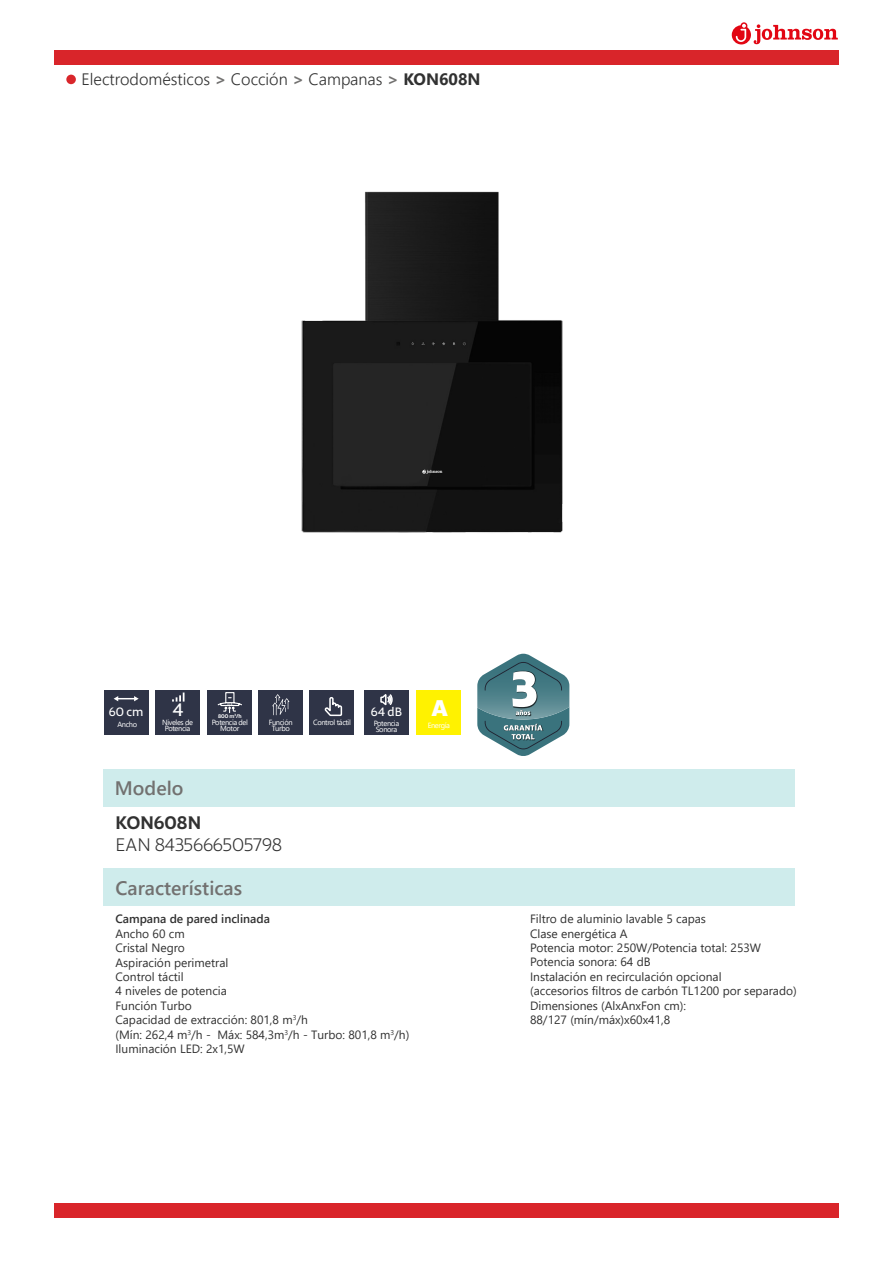
<style>
.page{position:relative;width:893px;height:1263px;background:#fff}
.page>*{position:absolute;margin:0;border:0;box-sizing:border-box;transform-origin:0 0}
.t1{font:800 22.5px "Highgate";color:#fff}
.t2{font:600 19.5px "Segoe UI";color:#727170}
.t3{font:300 18px "Highgate";letter-spacing:-.01em;color:#313131}
.t4{font:700 18px "Highgate";color:#313131}
.t5{font:500 18px "Highgate";color:#fff}
.t6{font:300 16.5px "Segoe UI";color:#313131}
.t7{font:12px "Segoe UI";color:#313131}
.t8{font:600 12px "Segoe UI";color:#313131}
.t9{font:500 12px "Highgate";color:#fff}
.t10{font:7.5px "Segoe UI";letter-spacing:-.05em;color:#fff}
.t11{font:700 5.25px "Highgate";color:#fff}
.s1{font-weight:700;color:#727170}
.s2{font-weight:700}
</style>
<div class="page">
<div style="left:54px;top:51px;width:785px;height:14px;background:#d9252a"></div>
<div style="left:66px;top:75px;width:10px;height:9px;background:#d9262b;border-radius:50%"></div>
<div style="left:54px;top:1204px;width:784px;height:14px;background:#d9252a"></div>
<svg style="left:732px;top:22px;width:106px;height:23px"></svg>
<div style="left:104px;top:869px;width:691px;height:37px;background:#cfecec"></div>
<div style="left:104px;top:770px;width:691px;height:37px;background:#cfecec"></div>
<svg style="left:477px;top:654px;width:92px;height:102px"></svg>
<img style="left:301px;top:191px;width:262px;height:342px">
<div style="left:104px;top:690px;width:44px;height:44px;background:#2f3447"></div>
<svg style="left:114px;top:696px;width:25px;height:5px"></svg>
<div style="left:156px;top:690px;width:44px;height:44px;background:#2f3447"></div>
<svg style="left:172px;top:692px;width:13px;height:9px"></svg>
<div style="left:207px;top:690px;width:45px;height:45px;background:#2f3447"></div>
<svg style="left:217px;top:692px;width:25px;height:21px"></svg>
<div style="left:310px;top:690px;width:44px;height:45px;background:#2f3447"></div>
<svg style="left:324px;top:697px;width:19px;height:20px"></svg>
<div style="left:259px;top:690px;width:44px;height:44px;background:#2f3447"></div>
<svg style="left:272px;top:694px;width:17px;height:21px"></svg>
<div style="left:364px;top:690px;width:45px;height:45px;background:#2f3447"></div>
<svg style="left:380px;top:694px;width:13px;height:12px"></svg>
<div style="left:417px;top:690px;width:44px;height:45px;background:#fff200"></div>
<p class="t6" style="left:82px;top:64px;width:400px">Electrodomésticos <span class="s1">&gt;</span> Cocción <span class="s1">&gt;</span> Campanas <span class="s1">&gt;</span> <span class="s2">KON608N</span></p>
<p class="t9" style="left:109px;top:704px;width:36px">60 cm</p>
<p class="t10" style="left:117px;top:718px;width:21px">Ancho</p>
<p class="t5" style="left:173px;top:699px;width:12px">4</p>
<p class="t11" style="left:218px;top:713px;width:25px">800 m<sup>3</sup>/h</p>
<p class="t10" style="left:162px;top:715px;width:32px">Niveles de</p>
<p class="t10" style="left:165px;top:721px;width:27px">Potencia</p>
<p class="t10" style="left:212px;top:715px;width:38px">Potencia del</p>
<p class="t10" style="left:220px;top:721px;width:21px">Motor</p>
<p class="t10" style="left:269px;top:715px;width:25px">Función</p>
<p class="t10" style="left:313px;top:715px;width:39px">Control táctil</p>
<p class="t10" style="left:272px;top:721px;width:20px">Turbo</p>
<p class="t9" style="left:371px;top:704px;width:33px">64 dB</p>
<p class="t10" style="left:374px;top:716px;width:27px">Potencia</p>
<p class="t10" style="left:376px;top:722px;width:23px">Sonora</p>
<p class="t2" style="left:115px;top:770px;width:70px">Modelo</p>
<p class="t4" style="left:115px;top:811px;width:87px">KON608N</p>
<p class="t3" style="left:115px;top:833px;width:168px">EAN 8435666505798</p>
<p class="t2" style="left:115px;top:869px;width:128px">Características</p>
<p class="t8" style="left:115px;top:908px;width:156px">Campana de pared inclinada</p>
<p class="t7" style="left:115px;top:922px;width:71px">Ancho 60 cm</p>
<p class="t7" style="left:115px;top:937px;width:71px">Cristal Negro</p>
<p class="t7" style="left:115px;top:951px;width:114px">Aspiración perimetral</p>
<p class="t7" style="left:115px;top:965px;width:70px">Control táctil</p>
<p class="t7" style="left:115px;top:980px;width:113px">4 niveles de potencia</p>
<p class="t7" style="left:115px;top:994px;width:78px">Función Turbo</p>
<p class="t7" style="left:115px;top:1009px;width:194px">Capacidad de extracción: 801,8 m<sup>3</sup>/h</p>
<p class="t7" style="left:115px;top:1023px;width:295px">(Mín: 262,4 m<sup>3</sup>/h - Máx: 584,3m<sup>3</sup>/h - Turbo: 801,8 m<sup>3</sup>/h)</p>
<p class="t7" style="left:115px;top:1037px;width:131px">Iluminación LED: 2x1,5W</p>
<p class="t1" style="left:431px;top:694px;width:19px">A</p>
<p class="t10" style="left:428px;top:718px;width:24px">Energía</p>
<p class="t7" style="left:530px;top:908px;width:177px">Filtro de aluminio lavable 5 capas</p>
<p class="t7" style="left:530px;top:922px;width:99px">Clase energética A</p>
<p class="t7" style="left:530px;top:936px;width:233px">Potencia motor: 250W/Potencia total: 253W</p>
<p class="t7" style="left:530px;top:951px;width:122px">Potencia sonora: 64 dB</p>
<p class="t7" style="left:530px;top:965px;width:193px">Instalación en recirculación opcional</p>
<p class="t7" style="left:530px;top:980px;width:268px">(accesorios filtros de carbón TL1200 por separado)</p>
<p class="t7" style="left:530px;top:994px;width:158px">Dimensiones (AlxAnxFon cm):</p>
<p class="t7" style="left:530px;top:1008px;width:142px">88/127 (mín/máx)x60x41,8</p>
</div>
